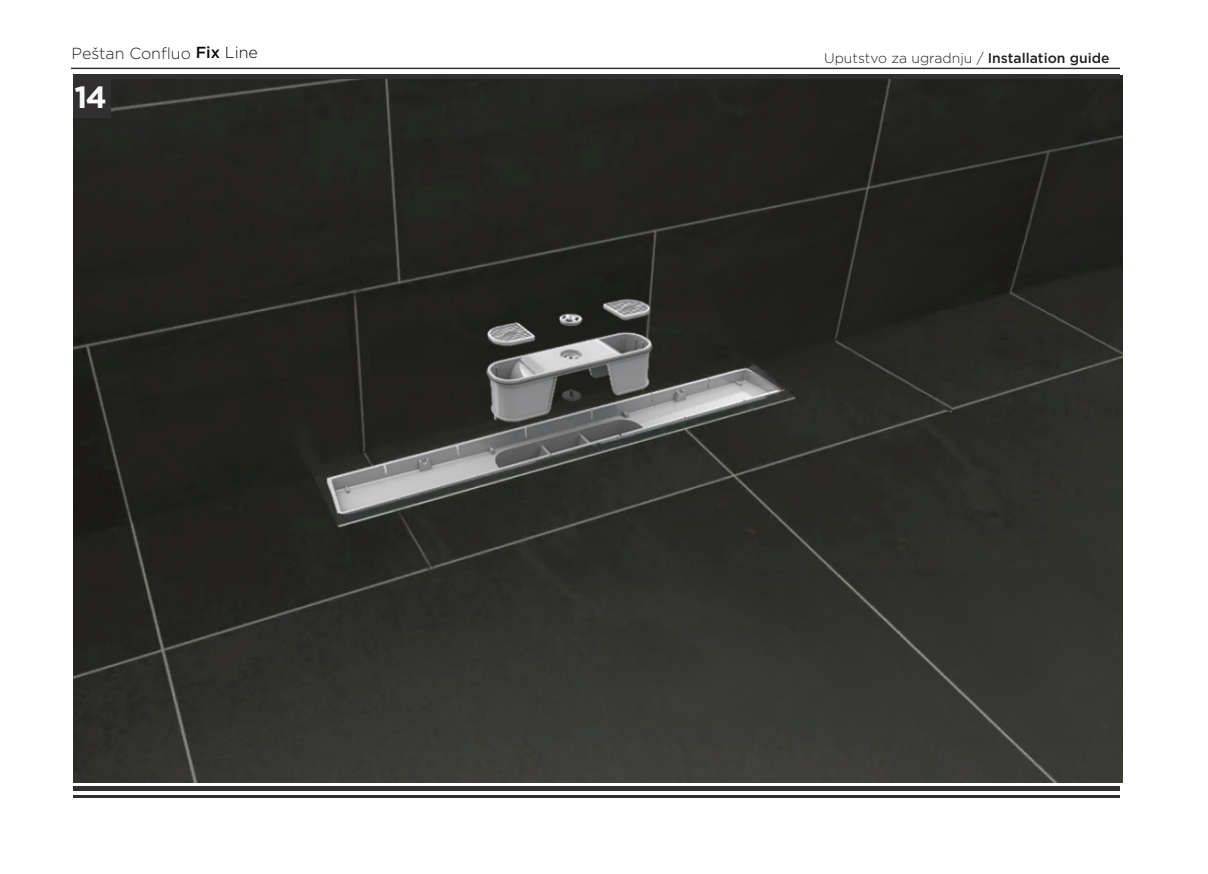
<style>
.page{position:relative;width:1208px;height:874px;background:#fff}
.page>*{position:absolute;margin:0;border:0;box-sizing:border-box;transform-origin:0 0}
.t1{font:700 30.6px "Gotham";color:#faf9fa}
.t2{font:300 16px "Gotham";color:#231f20}
.t3{font:300 16px "Gotham";color:#040503}
.t4{font:300 14px "Gotham";color:#231f20}
.s1{font-weight:500}
.s2{font-weight:500;color:#040503}
</style>
<div class="page">
<hr style="left:71px;top:68px;width:1049px;height:1px;background:#312f30">
<img style="left:73px;top:76px;width:1049px;height:706px">
<div style="left:73px;top:74px;width:37px;height:44px;background:#312f30"></div>
<div style="left:73px;top:74px;width:1047px;height:5px;background:#312f30"></div>
<hr style="left:73px;top:786px;width:1046px;height:4px;background:#312f30">
<hr style="left:73px;top:795px;width:1046px;height:2px;background:#312f30">
<p class="t2" style="left:71px;top:43px;width:197px">Peštan Confluo <span class="s1">P</span><span class="s2">Fix</span><span class="s1">remium</span></p>
<p class="t4" style="left:824px;top:49px;width:287px">Uputstvo za ugradnju / <span class="s1">Installation guide</span></p>
<p class="t3" style="left:225px;top:42px;width:35px">Line</p>
<h1 class="t1" style="left:75px;top:76px;width:34px">14</h1>
</div>
